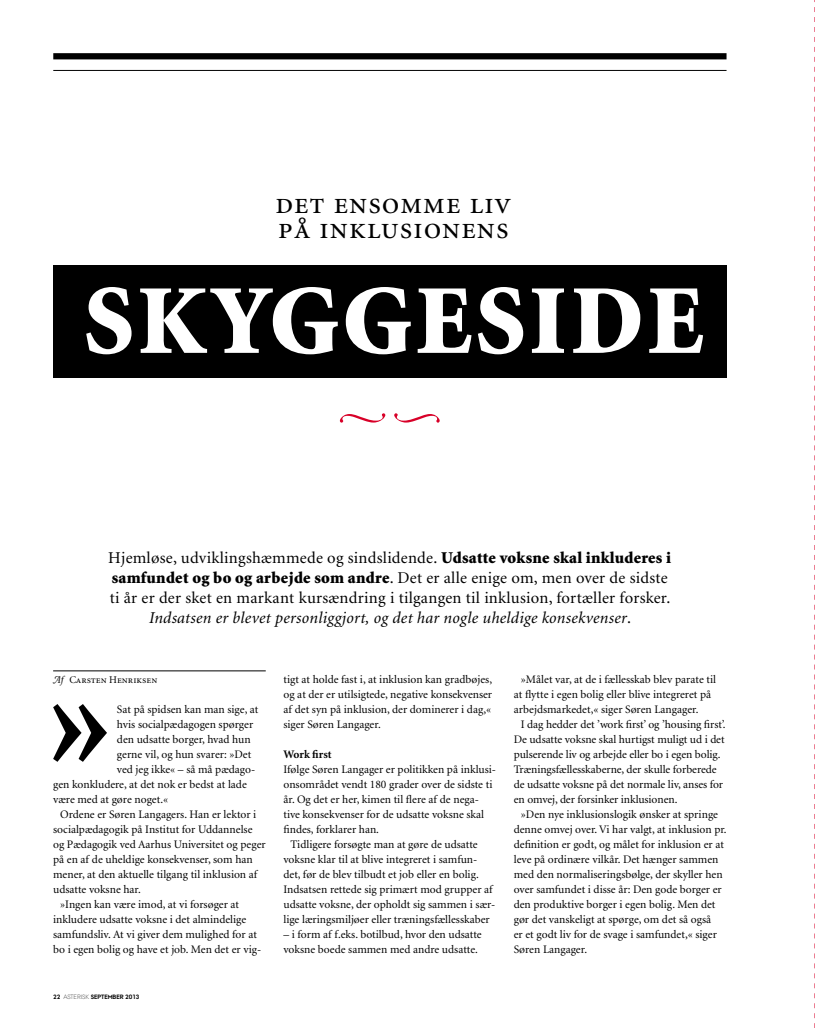
<style>
.page{position:relative;width:815px;height:1028px;background:#fff}
.page>*{position:absolute;margin:0;border:0;box-sizing:border-box;transform-origin:0 0}
.t1{font:900 135.38px "Minion";color:#000}
.t2{font:900 99px "Minion";color:#fff}
.t3{font:31.5px/25px "Minion Regular SC";letter-spacing:.02em;color:#000}
.t4{font:16.5px/20px "Minion";letter-spacing:.015em;color:#000;text-align:center}
.t5{font:11.5px/15px "Minion";color:#000}
.t6{font:700 11.5px "Minion";color:#000}
.t7{font:10.25px "Minion Regular SC";color:#000}
.t8{font:700 6.25px "AU Passata";color:#000}
.s1{font-weight:900}
.s2{font-style:italic}
.s3{font-family:"Minion Swash";font-style:italic}
.s4{font-family:"Minion";font-style:italic}
.s5{font-weight:300}
</style>
<div class="page">
<div style="left:53px;top:265px;width:673px;height:113px;background:#000"></div>
<hr style="left:53px;top:670px;width:213px;height:1px;background:#000">
<svg style="left:340px;top:413px;width:45px;height:9px"></svg>
<svg style="left:394px;top:413px;width:46px;height:9px"></svg>
<div style="left:53px;top:53px;width:674px;height:6px;background:#000"></div>
<hr style="left:53px;top:70px;width:674px;height:1px;background:#000">
<svg style="left:814px;top:0;width:1px;height:1028px"></svg>
<h3 class="t3" style="left:275px;top:191px;width:238px">det ensomme liv på inklusionens</h3>
<h2 class="t2" style="left:83px;top:271px;width:621px">skyggeside</h2>
<p class="t4" style="left:108px;top:549px;width:564px">Hjemløse, udviklingshæmmede og sindslidende. <span class="s1">Udsatte voksne skal inkluderes i samfundet og bo og arbejde som andre</span>. Det er alle enige om, men over de sidste ti år er der sket en markant kursændring i tilgangen til inklusion, fortæller forsker.<br><span class="s2">Indsatsen er blevet personliggjort, og det har nogle uheldige konsekvenser</span>.</p>
<p class="t7" style="left:53px;top:675px;width:106px"><span class="s3">A</span><span class="s4">f</span> Carsten Henriksen</p>
<h1 class="t1" style="left:48px;top:651px;width:66px">»</h1>
<p class="t5" style="left:117px;top:702px;width:143px">Sat på spidsen kan man sige, at</p>
<p class="t5" style="left:117px;top:717px;width:138px">hvis socialpædagogen spørger</p>
<p class="t5" style="left:117px;top:732px;width:135px">den udsatte borger, hvad hun</p>
<p class="t5" style="left:117px;top:747px;width:136px">gerne vil, og hun svarer: »Det</p>
<p class="t5" style="left:117px;top:762px;width:140px">ved jeg ikke« – så må pædago-</p>
<p class="t5" style="left:53px;top:777px;width:195px">gen konkludere, at det nok er bedst at lade</p>
<p class="t5" style="left:53px;top:792px;width:117px">være med at gøre noget.«</p>
<p class="t5" style="left:60px;top:807px;width:198px">Ordene er Søren Langagers. Han er lektor i</p>
<p class="t5" style="left:53px;top:822px;width:201px">socialpædagogik på Institut for Uddannelse</p>
<p class="t5" style="left:53px;top:837px;width:214px">og Pædagogik ved Aarhus Universitet og peger</p>
<p class="t5" style="left:53px;top:852px;width:201px">på en af de uheldige konsekvenser, som han</p>
<p class="t5" style="left:53px;top:867px;width:206px">mener, at den aktuelle tilgang til inklusion af</p>
<p class="t5" style="left:53px;top:882px;width:89px">udsatte voksne har.</p>
<p class="t5" style="left:60px;top:897px;width:180px">»Ingen kan være imod, at vi forsøger at</p>
<p class="t5" style="left:53px;top:912px;width:195px">inkludere udsatte voksne i det almindelige</p>
<p class="t5" style="left:53px;top:927px;width:205px">samfundsliv. At vi giver dem mulighed for at</p>
<p class="t5" style="left:53px;top:942px;width:210px">bo i egen bolig og have et job. Men det er vig-</p>
<p class="t8" style="left:53px;top:992px;width:88px">22 <span class="s5">ASTERISK</span> SEPTEMBER 2013</p>
<p class="t5" style="left:283px;top:672px;width:210px;text-align:justify">tigt at holde fast i, at inklusion kan gradbøjes, og at der er utilsigtede, negative konsekvenser af det syn på inklusion, der dominerer i dag,« siger Søren Langager.</p>
<p class="t6" style="left:283px;top:749px;width:50px">Work first</p>
<p class="t5" style="left:283px;top:762px;width:214px">Ifølge Søren Langager er politikken på inklusi-</p>
<p class="t5" style="left:283px;top:777px;width:210px">onsområdet vendt 180 grader over de sidste ti</p>
<p class="t5" style="left:283px;top:792px;width:197px">år. Og det er her, kimen til flere af de nega-</p>
<p class="t5" style="left:283px;top:807px;width:202px">tive konsekvenser for de udsatte voksne skal</p>
<p class="t5" style="left:283px;top:822px;width:97px">findes, forklarer han.</p>
<p class="t5" style="left:291px;top:837px;width:189px">Tidligere forsøgte man at gøre de udsatte</p>
<p class="t5" style="left:283px;top:852px;width:195px">voksne klar til at blive integreret i samfun-</p>
<p class="t5" style="left:283px;top:867px;width:197px">det, før de blev tilbudt et job eller en bolig.</p>
<p class="t5" style="left:283px;top:882px;width:211px">Indsatsen rettede sig primært mod grupper af</p>
<p class="t5" style="left:283px;top:897px;width:213px">udsatte voksne, der opholdt sig sammen i sær-</p>
<p class="t5" style="left:283px;top:912px;width:208px">lige læringsmiljøer eller træningsfællesskaber</p>
<p class="t5" style="left:283px;top:927px;width:200px">– i form af f.eks. botilbud, hvor den udsatte voksne boede sammen med andre udsatte.</p>
<p class="t5" style="left:514px;top:672px;width:204px;text-indent:7px">»Målet var, at de i fællesskab blev parate til at flytte i egen bolig eller blive integreret på arbejdsmarkedet,« siger Søren Langager.</p>
<p class="t5" style="left:514px;top:717px;width:213px;text-indent:7px">I dag hedder det ’work first’ og ’housing first’.<br>De udsatte voksne skal hurtigst muligt ud i det pulserende liv og arbejde eller bo i egen bolig.<br>Træningsfællesskaberne, der skulle forberede de udsatte voksne på det normale liv, anses for en omvej, der forsinker inklusionen.</p>
<p class="t5" style="left:514px;top:807px;width:214px;text-indent:7px">»Den nye inklusionslogik ønsker at springe denne omvej over. Vi har valgt, at inklusion pr. definition er godt, og målet for inklusion er at leve på ordinære vilkår. Det hænger sammen med den normaliseringsbølge, der skyller hen over samfundet i disse år: Den gode borger er den produktive borger i egen bolig. Men det gør det vanskeligt at spørge, om det så også<br>er et godt liv for de svage i samfundet,« siger Søren Langager.</p>
</div>
